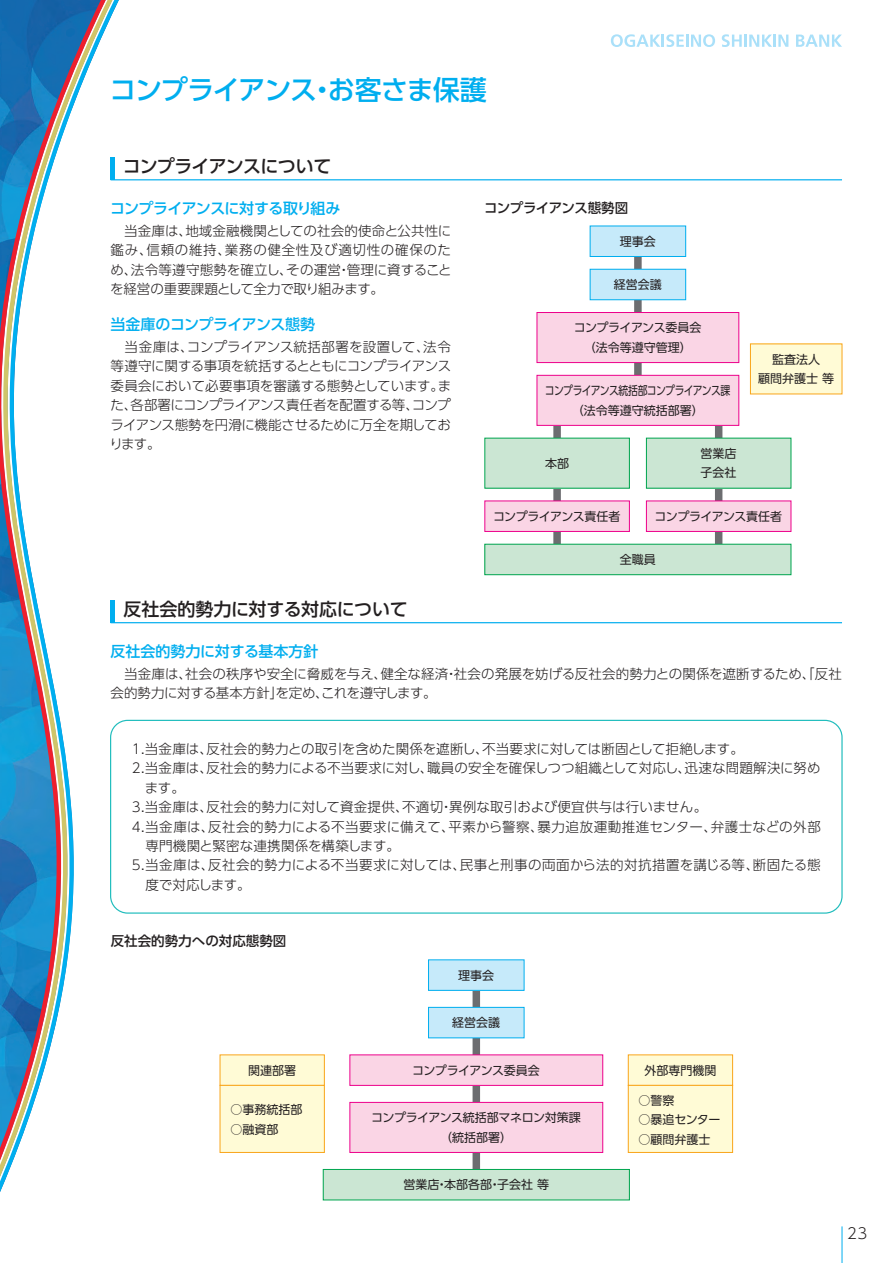
<style>
.page{position:relative;width:893px;height:1263px;background:#fff}
.page>*{position:absolute;margin:0;border:0;box-sizing:border-box;transform-origin:0 0}
.t1{font:500 27px "UD Shin Go Pro";letter-spacing:-.04em;color:#00aeef}
.t2{font:500 18px "UD Shin Go Pro";letter-spacing:-.025em;color:#231f20}
.t3{font:500 15px "UD Shin Go Pro";letter-spacing:-.03em;color:#00aeef}
.t4{font:500 15px "UD Shin Go Pro";color:#00aeef}
.t5{font:300 15px "UD Shin Go Pro";color:#231f20}
.t6{font:300 13.5px/19.5px "UD Shin Go Pro";color:#231f20;text-align:justify}
.t7{font:300 13.5px "UD Shin Go Pro";letter-spacing:.02em;color:#231f20}
.t8{font:300 13.5px "UD Shin Go Pro";letter-spacing:.04em;color:#231f20}
.t9{font:500 13.5px "UD Shin Go Pro";color:#231f20}
.t10{font:500 13.5px "UD Shin Go Pro";letter-spacing:-.04em;color:#231f20}
.t11{font:12px/19.5px "UD Shin Go Pro";color:#231f20;text-align:center}
.t12{font:12px "UD Shin Go Pro";letter-spacing:-.045em;color:#231f20}
.t13{font:12px/19.5px "UD Shin Go Pro";letter-spacing:-.05em;color:#231f20;text-align:center;scale:.82 1}
.t14{font:12px/19.5px "UD Shin Go Pro";letter-spacing:-.03em;color:#231f20;text-align:center}
</style>
<div class="page">
<svg style="left:0;top:0;width:222px;height:1192px"></svg>
<svg style="left:611px;top:34px;width:104px;height:13px"></svg>
<svg style="left:722px;top:34px;width:66px;height:13px"></svg>
<svg style="left:796px;top:35px;width:46px;height:12px"></svg>
<hr style="left:842px;top:1226px;width:1px;height:37px;background:#00aeef">
<div style="left:634px;top:250px;width:8px;height:148px;background:#6c6d70"></div>
<div style="left:715px;top:418px;width:7px;height:142px;background:#6c6d70"></div>
<div style="left:646px;top:438px;width:145px;height:50px;background:#cbe6d3"></div>
<div style="left:553px;top:418px;width:8px;height:142px;background:#6c6d70"></div>
<div style="left:750px;top:344px;width:92px;height:50px;background:#fffbd6"></div>
<div style="left:485px;top:438px;width:144px;height:50px;background:#cbe6d3"></div>
<div style="left:537px;top:375px;width:202px;height:50px;background:#fad5e5"></div>
<div style="left:537px;top:375px;width:202px;height:51px;border:1px solid #ed028c"></div>
<div style="left:537px;top:312px;width:202px;height:51px;background:#fad5e5"></div>
<div style="left:537px;top:312px;width:202px;height:51px;border:1px solid #ed028c"></div>
<div style="left:485px;top:501px;width:144px;height:30px;background:#fad5e5"></div>
<div style="left:485px;top:501px;width:145px;height:31px;border:1px solid #ed028c"></div>
<div style="left:646px;top:501px;width:145px;height:30px;background:#fad5e5"></div>
<div style="left:646px;top:501px;width:145px;height:31px;border:1px solid #ed028c"></div>
<div style="left:485px;top:544px;width:306px;height:31px;background:#cbe6d3"></div>
<div style="left:485px;top:544px;width:306px;height:31px;border:1px solid #00a54f"></div>
<div style="left:590px;top:226px;width:96px;height:30px;background:#c6eafa"></div>
<div style="left:590px;top:226px;width:96px;height:31px;border:1px solid #00aeef"></div>
<div style="left:590px;top:269px;width:96px;height:31px;background:#c6eafa"></div>
<div style="left:590px;top:269px;width:96px;height:31px;border:1px solid #00aeef"></div>
<hr style="left:111px;top:179px;width:731px;height:1px;background:#00aeef">
<hr style="left:111px;top:622px;width:731px;height:1px;background:#00aeef">
<div style="left:110px;top:720px;width:733px;height:194px;border:1px solid #21bdbd;border-radius:17px"></div>
<div style="left:473px;top:983px;width:7px;height:200px;background:#6c6d70"></div>
<div style="left:628px;top:1055px;width:105px;height:30px;background:#fffbd6"></div>
<div style="left:350px;top:1102px;width:253px;height:50px;background:#fad5e5"></div>
<div style="left:350px;top:1102px;width:253px;height:51px;border:1px solid #ed028c"></div>
<div style="left:350px;top:1055px;width:253px;height:30px;background:#fad5e5"></div>
<div style="left:428px;top:960px;width:96px;height:30px;background:#c6eafa"></div>
<div style="left:428px;top:1007px;width:96px;height:31px;background:#c6eafa"></div>
<div style="left:428px;top:1007px;width:96px;height:31px;border:1px solid #00aeef"></div>
<div style="left:628px;top:1085px;width:105px;height:67px;background:#fffbd6"></div>
<div style="left:628px;top:1085px;width:105px;height:68px;border:1px solid #f9a51b"></div>
<div style="left:220px;top:1055px;width:104px;height:30px;background:#fffbd6"></div>
<div style="left:220px;top:1085px;width:104px;height:67px;background:#fffbd6"></div>
<div style="left:220px;top:1085px;width:105px;height:68px;border:1px solid #f9a51b"></div>
<div style="left:323px;top:1169px;width:306px;height:31px;background:#cbe6d3"></div>
<div style="left:323px;top:1169px;width:307px;height:31px;border:1px solid #00a54f"></div>
<hr style="left:111px;top:157px;width:4px;height:23px;background:#00aeef">
<hr style="left:111px;top:600px;width:4px;height:23px;background:#00aeef">
<h1 class="t1" style="left:110px;top:68px;width:379px">コンプライアンス・お客さま保護</h1>
<h2 class="t2" style="left:123px;top:152px;width:210px">コンプライアンスについて</h2>
<p class="t3" style="left:110px;top:196px;width:232px">コンプライアンスに対する取り組み</p>
<p class="t6" style="left:110px;top:220px;width:343px">　当金庫は、地域金融機関としての社会的使命と公共性に鑑み、信頼の維持、業務の健全性及び適切性の確保のため、法令等遵守態勢を確立し、その運営・管理に資することを経営の重要課題として全力で取り組みます。</p>
<p class="t3" style="left:111px;top:312px;width:206px">当金庫のコンプライアンス態勢</p>
<p class="t6" style="left:109px;top:336px;width:343px">　当金庫は、コンプライアンス統括部署を設置して、法令等遵守に関する事項を統括するとともにコンプライアンス委員会において必要事項を審議する態勢としています。また、各部署にコンプライアンス責任者を配置する等、コンプライアンス態勢を円滑に機能させるために万全を期しております。</p>
<p class="t10" style="left:484px;top:196px;width:146px">コンプライアンス態勢図</p>
<p class="t11" style="left:620px;top:231px;width:37px">理事会</p>
<p class="t11" style="left:614px;top:274px;width:49px">経営会議</p>
<p class="t11" style="left:574px;top:318px;width:129px">コンプライアンス委員会（法令等遵守管理）</p>
<p class="t13" style="left:545px;top:380px;width:228px">コンプライアンス統括部コンプライアンス課（法令等遵守統括部署）</p>
<p class="t11" style="left:701px;top:443px;width:37px;text-align:left">営業店子会社</p>
<p class="t11" style="left:545px;top:453px;width:25px">本部</p>
<p class="t11" style="left:758px;top:349px;width:77px">監査法人<br>顧問弁護士 等</p>
<p class="t12" style="left:493px;top:506px;width:129px">コンプライアンス責任者</p>
<p class="t12" style="left:655px;top:506px;width:129px">コンプライアンス責任者</p>
<p class="t11" style="left:620px;top:549px;width:37px">全職員</p>
<h2 class="t2" style="left:123px;top:594px;width:286px">反社会的勢力に対する対応について</h2>
<p class="t4" style="left:111px;top:639px;width:210px">反社会的勢力に対する基本方針</p>
<p class="t6" style="left:111px;top:663px;width:733px">　当金庫は、社会の秩序や安全に脅威を与え、健全な経済・社会の発展を妨げる反社会的勢力との関係を遮断するため、「反社会的勢力に対する基本方針」を定め、これを遵守します。</p>
<p class="t6" style="left:132px;top:738px;width:613px">1.当金庫は、反社会的勢力との取引を含めた関係を遮断し、不当要求に対しては断固として拒絶します。</p>
<p class="t6" style="left:132px;top:758px;width:690px">2.当金庫は、反社会的勢力による不当要求に対し、職員の安全を確保しつつ組織として対応し、迅速な問題解決に努め</p>
<p class="t6" style="left:145px;top:777px;width:42px">ます。</p>
<p class="t7" style="left:132px;top:796px;width:577px">3.当金庫は、反社会的勢力に対して資金提供、不適切・異例な取引および便宜供与は行いません。</p>
<p class="t8" style="left:132px;top:815px;width:690px">4.当金庫は、反社会的勢力による不当要求に備えて、平素から警察、暴力追放運動推進センター、弁護士などの外部</p>
<p class="t6" style="left:145px;top:836px;width:256px">専門機関と緊密な連携関係を構築します。</p>
<p class="t7" style="left:132px;top:854px;width:690px">5.当金庫は、反社会的勢力による不当要求に対しては、民事と刑事の両面から法的対抗措置を講じる等、断固たる態</p>
<p class="t6" style="left:145px;top:875px;width:107px">度で対応します。</p>
<p class="t9" style="left:111px;top:930px;width:177px">反社会的勢力への対応態勢図</p>
<p class="t11" style="left:248px;top:1060px;width:49px">関連部署</p>
<p class="t11" style="left:230px;top:1099px;width:73px">○事務統括部</p>
<p class="t11" style="left:230px;top:1119px;width:49px">○融資部</p>
<p class="t11" style="left:458px;top:965px;width:37px">理事会</p>
<p class="t11" style="left:452px;top:1012px;width:49px">経営会議</p>
<p class="t12" style="left:412px;top:1060px;width:129px">コンプライアンス委員会</p>
<p class="t14" style="left:371px;top:1107px;width:211px">コンプライアンス統括部マネロン対策課（統括部署）</p>
<p class="t11" style="left:403px;top:1174px;width:147px">営業店・本部各部・子会社 等</p>
<p class="t11" style="left:644px;top:1060px;width:73px">外部専門機関</p>
<p class="t11" style="left:639px;top:1090px;width:37px">○警察</p>
<p class="t11" style="left:639px;top:1109px;width:84px">○暴追センター</p>
<p class="t11" style="left:639px;top:1129px;width:73px">○顧問弁護士</p>
<p class="t5" style="left:847px;top:1221px;width:22px">23</p>
</div>
